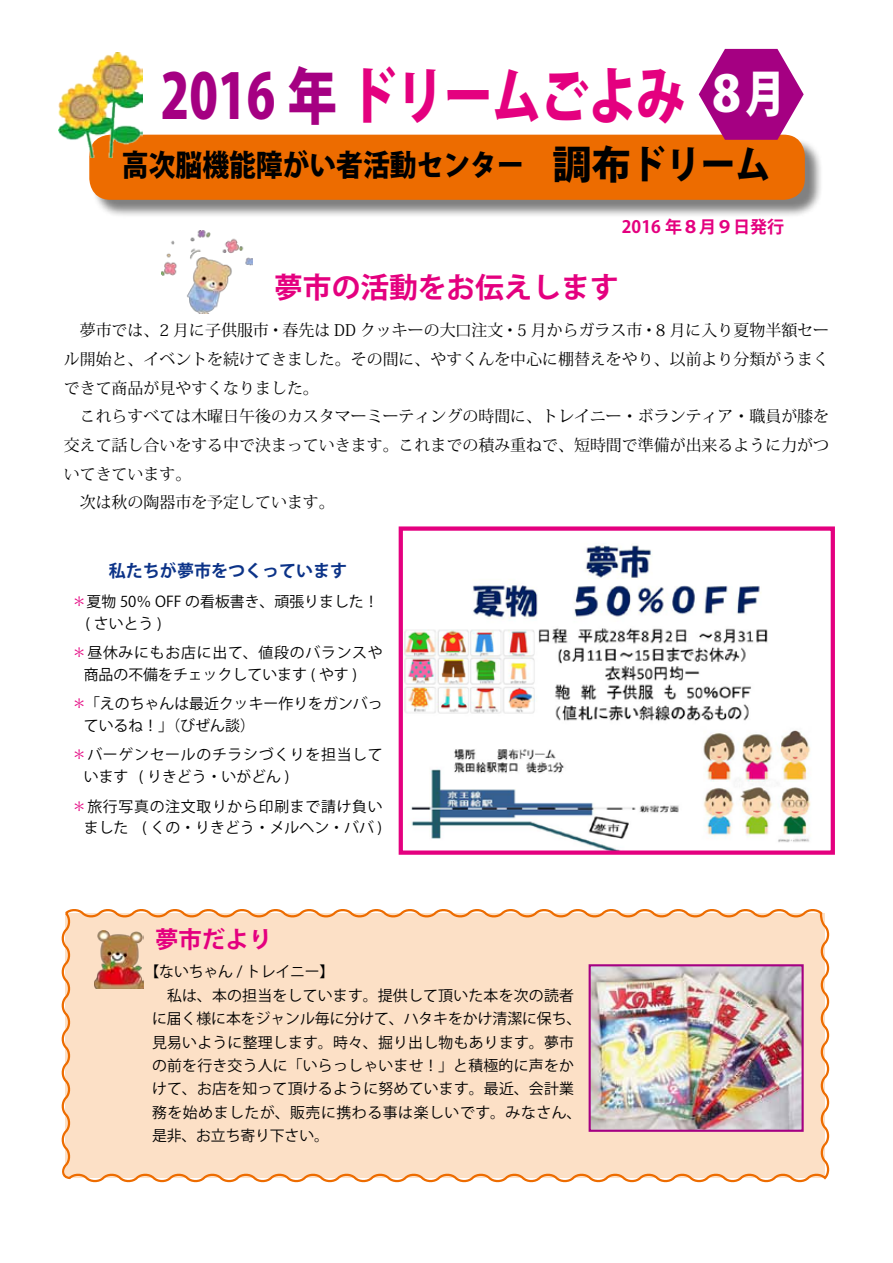
<style>
.page{position:relative;width:893px;height:1263px;background:#fff}
.page>*{position:absolute;margin:0;border:0;box-sizing:border-box;transform-origin:0 0}
.t1{font:800 61.65px "Koz Go Pro";letter-spacing:-.025em;color:#e4007f;scale:.8 1}
.t2{font:800 29.7px "Koz Go Pr 6 N";color:#000;scale:.9 1}
.t3{font:700 28.65px "Koz Go Pro";color:#e4007f}
.t4{font:700 23.4px "Koz Go Pro";color:#e4007f}
.t5{font:700 16.95px "Koz Go Pro";color:#0c3388}
.t6{font:700 16.95px "Koz Go Pro";color:#e4007f}
.t7{font:15.9px/28.7px "Koz Min Pro";color:#000}
.t8{font:14.85px/23.4px "Koz Go Pro";letter-spacing:.015em;color:#000}
.t9{font:14.85px/21.3px "Koz Go Pro";letter-spacing:.045em;color:#000}
.t10{font:14.85px/21.3px "Koz Go Pro";letter-spacing:.05em;color:#000}
.s1{color:#a50082}
.s2{font-size:49.8px;color:#fff}
.s3{font-size:39.15px}
.s4{color:#e4007f}
</style>
<div class="page">
<div style="left:92px;top:137px;width:732px;height:82px;background:#000;opacity:.5"></div>
<div style="left:89px;top:135px;width:716px;height:65px;background:#ed6c00;border-radius:21px"></div>
<svg style="left:699px;top:49px;width:105px;height:91px"></svg>
<img style="left:58px;top:52px;width:85px;height:105px">
<img style="left:404px;top:544px;width:407px;height:306px">
<div style="left:399px;top:526px;width:436px;height:329px;border:4px solid #e4007f"></div>
<svg style="left:61px;top:909px;width:769px;height:274px;background:#fbddc2"></svg>
<img style="left:94px;top:931px;width:50px;height:58px">
<img style="left:592px;top:967px;width:209px;height:162px">
<div style="left:589px;top:964px;width:215px;height:168px;border:2px solid #a50082"></div>
<img style="left:162px;top:231px;width:90px;height:83px">
<h1 class="t1" style="left:161px;top:57px;width:781px"><span class="s1">2016 年</span> ドリームごよみ <span class="s2">8月</span></h1>
<h2 class="t2" style="left:122px;top:148px;width:722px">高次脳機能障がい者活動センター <span class="s3">調布ドリーム</span></h2>
<p class="t6" style="left:622px;top:216px;width:164px">2016 年８月９日発行</p>
<h3 class="t3" style="left:274px;top:269px;width:346px">夢市の活動をお伝えします</h3>
<p class="t7" style="left:64px;top:315px;width:767px">　夢市では、2 月に子供服市・春先は DD クッキーの大口注文・5 月からガラス市・8 月に入り夏物半額セール開始と、イベントを続けてきました。その間に、やすくんを中心に棚替えをやり、以前より分類がうまくできて商品が見やすくなりました。<br>　これらすべては木曜日午後のカスタマーミーティングの時間に、トレイニー・ボランティア・職員が膝を交えて話し合いをする中で決まっていきます。これまでの積み重ねで、短時間で準備が出来るように力がついてきています。<br>　次は秋の陶器市を予定しています。</p>
<p class="t5" style="left:109px;top:560px;width:240px">私たちが夢市をつくっています</p>
<p class="t8" style="left:86px;top:592px;width:295px;line-height:21.3px;text-indent:-14px"><span class="s4">＊</span>夏物 50％ OFF の看板書き、頑張りました！( さいとう )</p>
<p class="t10" style="left:84px;top:643px;width:301px;text-indent:-12px"><span class="s4">＊</span>昼休みにもお店に出て、値段のバランスや商品の不備をチェックしています ( やす )</p>
<p class="t8" style="left:84px;top:694px;width:300px;line-height:21.3px;text-indent:-12px"><span class="s4">＊</span>「えのちゃんは最近クッキー作りをガンバっているね！」（びぜん談）</p>
<p class="t9" style="left:84px;top:745px;width:300px;text-indent:-12px"><span class="s4">＊</span>バーゲンセールのチラシづくりを担当しています ( りきどう・いがどん )</p>
<p class="t9" style="left:72px;top:796px;width:312px;text-align:right"><span class="s4">＊</span>旅行写真の注文取りから印刷まで請け負いました ( くの・りきどう・メルヘン・ババ )</p>
<h3 class="t4" style="left:155px;top:925px;width:118px">夢市だより</h3>
<p class="t8" style="left:152px;top:960px;width:431px;text-indent:-7px">【ないちゃん / トレイニー】<br>　私は、本の担当をしています。提供して頂いた本を次の読者に届く様に本をジャンル毎に分けて、ハタキをかけ清潔に保ち、見易いように整理します。時々、掘り出し物もあります。夢市の前を行き交う人に「いらっしゃいませ！」と積極的に声をかけて、お店を知って頂けるように努めています。最近、会計業務を始めましたが、販売に携わる事は楽しいです。みなさん、是非、お立ち寄り下さい。</p>
</div>
